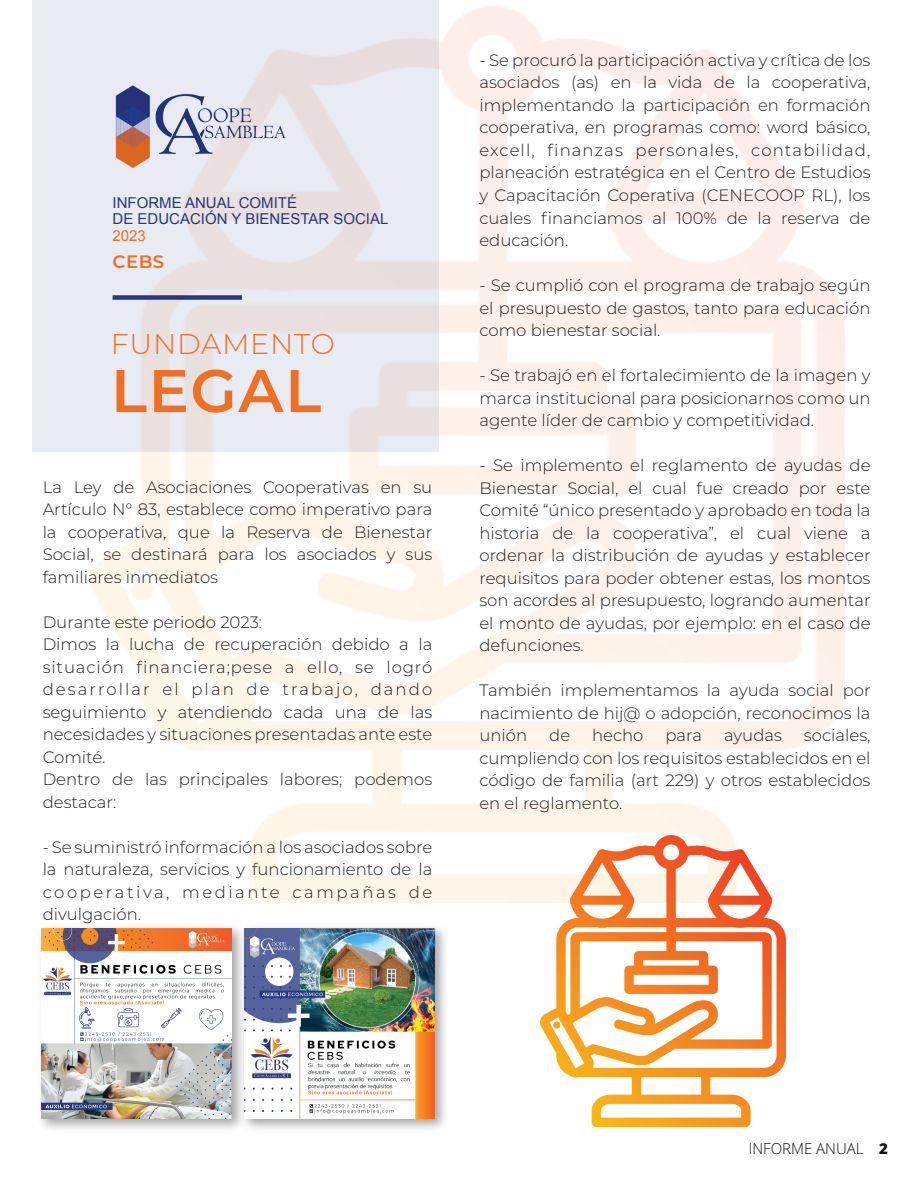
<style>
.page{position:relative;width:918px;height:1188px;background:#fff}
.page>*{position:absolute;margin:0;border:0;box-sizing:border-box;transform-origin:0 0}
.t1{font:600 60px "Montserrat";letter-spacing:.025em;color:#f16e22}
.t2{font:300 28.5px "Montserrat";letter-spacing:.025em;color:#f16e22}
.t3{font:600 18px "Montserrat";color:#f16e22}
.t4{font:300 16.5px/22.5px "Montserrat";color:#231f20;text-align:justify}
.t5{font:15px/16.5px "Arial";color:#283780}
.t6{font:300 15px "Open Sans";color:#0e100e}
.t7{font:15px "Arial";color:#f16e22}
.s1{font-weight:800}
</style>
<div class="page">
<img style="left:92px;top:7px;width:752px;height:896px">
<svg style="left:32px;top:0;width:406px;height:451px;background:#e8e7ec"></svg>
<div style="left:113px;top:295px;width:129px;height:5px;background:#283780"></div>
<img style="left:41px;top:927px;width:195px;height:202px">
<img style="left:42px;top:929px;width:190px;height:190px">
<img style="left:236px;top:927px;width:209px;height:202px">
<img style="left:244px;top:929px;width:190px;height:190px">
<img style="left:541px;top:836px;width:244px;height:291px">
<img style="left:110px;top:82px;width:181px;height:90px">
<p class="t5" style="left:113px;top:194px;width:277px">INFORME ANUAL COMITÉ<br>DE EDUCACIÓN Y BIENESTAR SOCIAL</p>
<p class="t7" style="left:113px;top:225px;width:35px">2023</p>
<p class="t3" style="left:113px;top:249px;width:53px">CEBS</p>
<h2 class="t2" style="left:111px;top:325px;width:225px">FUNDAMENTO</h2>
<h1 class="t1" style="left:111px;top:348px;width:212px">LEGAL</h1>
<p class="t4" style="left:43px;top:475px;width:391px">La Ley de Asociaciones Cooperativas en su Artículo N° 83, establece como imperativo para la cooperativa, que la Reserva de Bienestar Social, se destinará para los asociados y sus familiares inmediatos</p>
<p class="t4" style="left:43px;top:610px;width:391px;text-align:left">Durante este periodo 2023:<br>Dimos la lucha de recuperación debido a la situación financiera;pese a ello, se logró desarrollar el plan de trabajo, dando seguimiento y atendiendo cada una de las necesidades y situaciones presentadas ante este Comité.<br>Dentro de las principales labores; podemos destacar:</p>
<p class="t4" style="left:43px;top:835px;width:391px">- Se suministró información a los asociados sobre la naturaleza, servicios y funcionamiento de la cooperativa, mediante campañas de divulgación.</p>
<p class="t4" style="left:479px;top:48px;width:393px">- Se procuró la participación activa y crítica de los asociados (as) en la vida de la cooperativa, implementando la participación en formación cooperativa, en programas como: word básico, excell, finanzas personales, contabilidad, planeación estratégica en el Centro de Estudios y Capacitación Coperativa (CENECOOP RL), los cuales financiamos al 100% de la reserva de educación.</p>
<p class="t4" style="left:479px;top:273px;width:393px">- Se cumplió con el programa de trabajo según el presupuesto de gastos, tanto para educación como bienestar social.</p>
<p class="t4" style="left:479px;top:363px;width:393px">- Se trabajó en el fortalecimiento de la imagen y marca institucional para posicionarnos como un agente líder de cambio y competitividad.</p>
<p class="t4" style="left:479px;top:453px;width:393px">- Se implemento el reglamento de ayudas de Bienestar Social, el cual fue creado por este Comité “único presentado y aprobado en toda la historia de la cooperativa”, el cual viene a ordenar la distribución de ayudas y establecer requisitos para poder obtener estas, los montos son acordes al presupuesto, logrando aumentar el monto de ayudas, por ejemplo: en el caso de defunciones.</p>
<p class="t4" style="left:479px;top:678px;width:393px">También implementamos la ayuda social por nacimiento de hij@ o adopción, reconocimos la unión</p>
<p class="t4" style="left:479px;top:724px;width:393px;text-indent:325px">sociales, cumpliendo con los requisitos establecidos en el código de familia (art 229) y otros establecidos en el reglamento.</p>
<p class="t4" style="left:549px;top:724px;width:22px">de</p>
<p class="t4" style="left:592px;top:724px;width:53px">hecho</p>
<p class="t4" style="left:665px;top:724px;width:38px">para</p>
<p class="t4" style="left:724px;top:724px;width:59px">ayudas</p>
<p class="t6" style="left:749px;top:1138px;width:141px">INFORME ANUAL <span class="s1">2</span></p>
</div>
